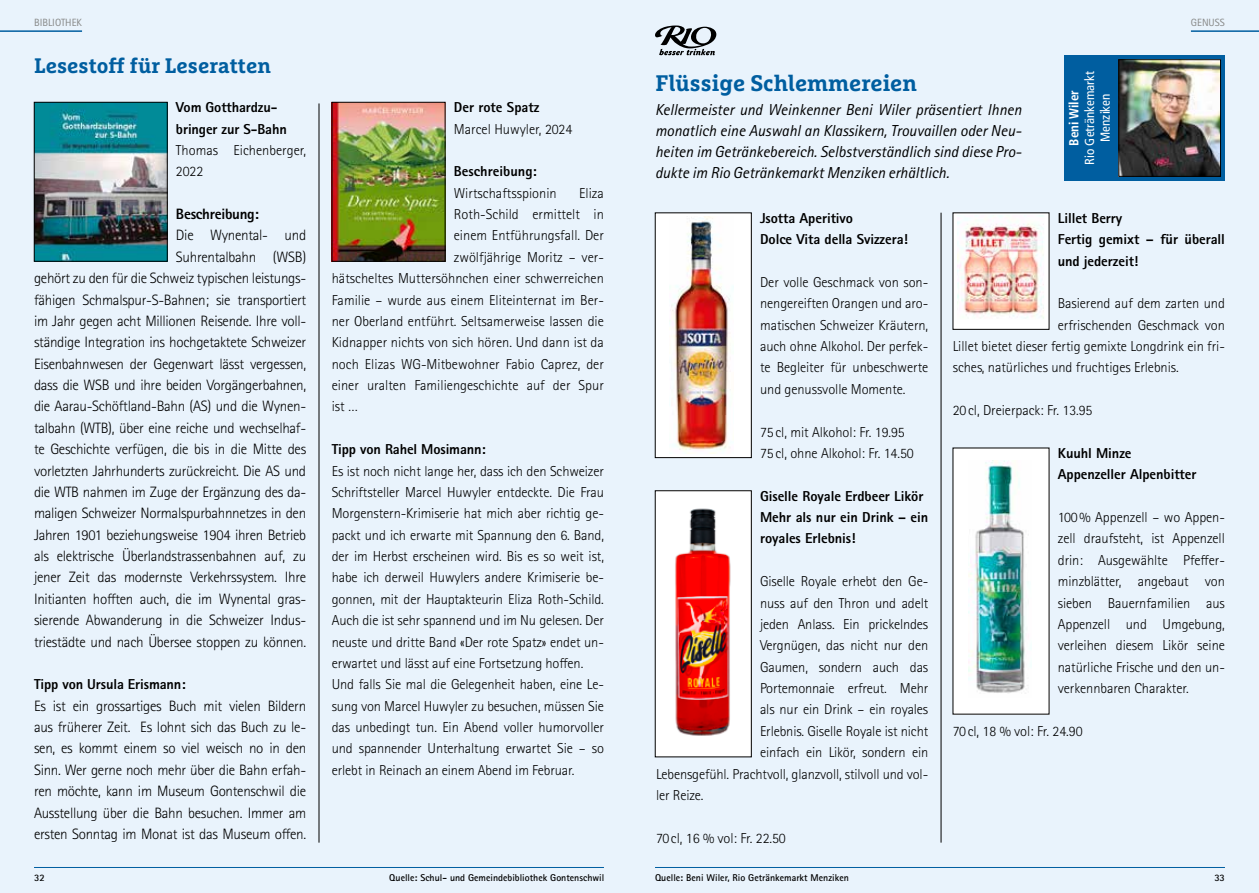
<style>
.page{position:relative;width:1259px;height:893px;background:#fff}
.page>*{position:absolute;margin:0;border:0;box-sizing:border-box;transform-origin:0 0}
.t1{font:700 22.5px "Marselis Slab Pro";color:#005ea0}
.t2{font:700 21px "Marselis Slab Pro";color:#005ea0}
.t3{font:italic 15.9px/21px "Rotis Sans Serif Std";color:#000;text-align:justify}
.t4{font:300 15px/21.3px "Rotis Sans Serif Std";letter-spacing:-.02em;color:#000;text-align:right}
.t5{font:800 15px "Rotis Sans Serif Std";letter-spacing:-.02em;color:#000}
.t6{font:300 14.4px/21.3px "Rotis Sans Serif Std";letter-spacing:-.01em;color:#000}
.t7{font:800 14.4px/21.3px "Rotis Sans Serif Std";letter-spacing:-.005em;color:#000}
.t8{font:condensed 13.05px/15.8px "Frutiger LT Std";color:#fff;text-align:center}
.t9{font:700 condensed 13.05px "Frutiger LT Std";color:#fff}
.t10{font:10.5px "Rotis Sans Serif Std";color:#868786}
.t11{font:700 9.9px "Rotis Sans Serif Std";color:#000}
</style>
<div class="page">
<div style="left:0;top:0;width:629px;height:893px;background:#e9f3fc"></div>
<div style="left:629px;top:0;width:630px;height:893px;background:#e9f3fc"></div>
<hr style="left:34px;top:867px;width:570px;height:1px;background:#005ea0">
<hr style="left:319px;top:103px;width:1px;height:740px;background:#000">
<img style="left:36px;top:104px;width:129px;height:155px">
<div style="left:34px;top:102px;width:133px;height:159px;border:1px solid #000"></div>
<hr style="left:0;top:30px;width:82px;height:2px;background:#005ea0">
<img style="left:334px;top:104px;width:109px;height:155px">
<div style="left:332px;top:102px;width:113px;height:159px;border:1px solid #000"></div>
<svg style="left:655px;top:26px;width:62px;height:29px"></svg>
<hr style="left:940px;top:213px;width:1px;height:630px;background:#000">
<div style="left:1064px;top:55px;width:161px;height:126px;background:#005ea0"></div>
<img style="left:1120px;top:62px;width:98px;height:113px">
<div style="left:1118px;top:60px;width:102px;height:117px;border:1px solid #000"></div>
<hr style="left:1191px;top:30px;width:68px;height:2px;background:#005ea0">
<hr style="left:655px;top:867px;width:570px;height:1px;background:#005ea0">
<div style="left:655px;top:213px;width:96px;height:245px;background:#fff"></div>
<img style="left:671px;top:217px;width:60px;height:237px">
<div style="left:655px;top:491px;width:96px;height:266px;background:#fff"></div>
<img style="left:675px;top:508px;width:56px;height:228px">
<div style="left:953px;top:213px;width:96px;height:116px;background:#fff"></div>
<img style="left:957px;top:215px;width:87px;height:104px">
<div style="left:953px;top:448px;width:96px;height:266px;background:#fff"></div>
<img style="left:968px;top:460px;width:61px;height:234px">
<p class="t10" style="left:34px;top:16px;width:50px">BIBLIOTHEK</p>
<p class="t10" style="left:1191px;top:16px;width:36px">GENUSS</p>
<h2 class="t2" style="left:34px;top:53px;width:238px">Lesestoff für Leseratten</h2>
<p class="t7" style="left:176px;top:96px;width:112px">Vom Gotthardzu&shy;bringer zur S-Bahn</p>
<p class="t6" style="left:176px;top:140px;width:132px">Thomas Eichenberger,<br>2022</p>
<p class="t5" style="left:176px;top:204px;width:84px">Beschreibung:</p>
<p class="t4" style="left:34px;top:225px;width:274px">Die Wynental- und<br>Suhrentalbahn (WSB)<br>gehört zu den für die Schweiz typischen leistungs&shy;fähigen Schmalspur-S-Bahnen; sie transportiert im Jahr gegen acht Millionen Reisende. Ihre voll&shy;ständige Integration ins hochgetaktete Schweizer Eisenbahnwesen der Gegenwart lässt vergessen, dass die WSB und ihre beiden Vorgängerbahnen, die Aarau-Schöftland-Bahn (AS) und die Wynen&shy;talbahn (WTB), über eine reiche und wechselhaf&shy;te Geschichte verfügen, die bis in die Mitte des vorletzten Jahrhunderts zurückreicht. Die AS und die WTB nahmen im Zuge der Ergänzung des da&shy;maligen Schweizer Normalspurbahnnetzes in den Jahren 1901 beziehungsweise 1904 ihren Betrieb als elektrische Überlandstrassenbahnen auf, zu jener Zeit das modernste Verkehrssystem. Ihre Initianten hofften auch, die im Wynental gras&shy;sierende Abwanderung in die Schweizer Indus&shy;triestädte und nach Übersee stoppen zu können.</p>
<p class="t7" style="left:34px;top:674px;width:153px">Tipp von Ursula Erismann:</p>
<p class="t4" style="left:34px;top:695px;width:274px;text-align:justify">Es ist ein grossartiges Buch mit vielen Bildern aus früherer Zeit. Es lohnt sich das Buch zu le&shy;sen, es kommt einem so viel weisch no in den Sinn. Wer gerne noch mehr über die Bahn erfah&shy;ren möchte, kann im Museum Gontenschwil die Ausstellung über die Bahn besuchen. Immer am ersten Sonntag im Monat ist das Museum offen.</p>
<p class="t7" style="left:454px;top:96px;width:87px">Der rote Spatz</p>
<p class="t6" style="left:454px;top:118px;width:120px">Marcel Huwyler, 2024</p>
<p class="t7" style="left:454px;top:161px;width:84px">Beschreibung:</p>
<p class="t6" style="left:454px;top:182px;width:104px">Wirtschaftsspionin</p>
<p class="t6" style="left:579px;top:182px;width:26px">Eliza</p>
<p class="t6" style="left:454px;top:204px;width:152px">Roth-Schild ermittelt in</p>
<p class="t6" style="left:454px;top:225px;width:152px">einem Entführungsfall. Der</p>
<p class="t6" style="left:454px;top:246px;width:152px">zwölfjährige Moritz – ver-</p>
<p class="t6" style="left:332px;top:268px;width:274px">hätscheltes Muttersöhnchen einer schwerreichen</p>
<p class="t6" style="left:332px;top:289px;width:274px">Familie – wurde aus einem Eliteinternat im Ber-</p>
<p class="t6" style="left:332px;top:311px;width:274px">ner Oberland entführt. Seltsamerweise lassen die</p>
<p class="t6" style="left:332px;top:332px;width:274px">Kidnapper nichts von sich hören. Und dann ist da</p>
<p class="t6" style="left:332px;top:353px;width:274px">noch Elizas WG-Mitbewohner Fabio Caprez, der</p>
<p class="t6" style="left:332px;top:375px;width:274px">einer uralten Familiengeschichte auf der Spur</p>
<p class="t6" style="left:332px;top:396px;width:28px">ist …</p>
<p class="t7" style="left:332px;top:438px;width:156px">Tipp von Rahel Mosimann:</p>
<p class="t6" style="left:332px;top:460px;width:274px">Es ist noch nicht lange her, dass ich den Schweizer Schriftsteller Marcel Huwyler entdeckte. Die Frau Morgenstern-Krimiserie hat mich aber richtig ge&shy;packt und ich erwarte mit Spannung den 6. Band, der im Herbst erscheinen wird. Bis es so weit ist, habe ich derweil Huwylers andere Krimiserie be&shy;gonnen, mit der Hauptakteurin Eliza Roth-Schild.<br>Auch die ist sehr spannend und im Nu gelesen. Der neuste und dritte Band «Der rote Spatz» endet un&shy;erwartet und lässt auf eine Fortsetzung hoffen.<br>Und falls Sie mal die Gelegenheit haben, eine Le&shy;sung von Marcel Huwyler zu besuchen, müssen Sie das unbedingt tun. Ein Abend voller humorvoller und spannender Unterhaltung erwartet Sie – so erlebt in Reinach an einem Abend im Februar.</p>
<h1 class="t1" style="left:655px;top:69px;width:263px">Flüssige Schlemmereien</h1>
<p class="t3" style="left:655px;top:100px;width:368px">Kellermeister und Weinkenner Beni Wiler präsentiert Ihnen monatlich eine Auswahl an Klassikern, Trouvaillen oder Neu&shy;heiten im Getränkebereich. Selbstverständlich sind diese Pro&shy;dukte im Rio Getränkemarkt Menziken erhältlich.</p>
<p class="t8" style="left:1082px;top:165px;width:95px;rotate:-90deg">Rio Getränkemarkt<br>Menziken</p>
<p class="t9" style="left:1066px;top:146px;width:57px;rotate:-90deg">Beni Wiler</p>
<p class="t7" style="left:760px;top:207px;width:150px">Jsotta Aperitivo<br>Dolce Vita della Svizzera!</p>
<p class="t6" style="left:760px;top:272px;width:170px;text-align:justify">Der volle Geschmack von son&shy;nengereiften Orangen und aro&shy;matischen Schweizer Kräutern, auch ohne Alkohol. Der perfek&shy;te Begleiter für unbeschwerte und genussvolle Momente.</p>
<p class="t6" style="left:760px;top:421px;width:155px">75cl, mit Alkohol: Fr. 19.95<br>75cl, ohne Alkohol: Fr. 14.50</p>
<p class="t7" style="left:760px;top:485px;width:170px">Giselle Royale Erdbeer Likör<br>Mehr als nur ein Drink – ein royales Erlebnis!</p>
<p class="t6" style="left:760px;top:571px;width:170px">Giselle Royale erhebt den Ge-</p>
<p class="t6" style="left:760px;top:592px;width:170px">nuss auf den Thron und adelt</p>
<p class="t6" style="left:760px;top:614px;width:170px">jeden Anlass. Ein prickelndes</p>
<p class="t6" style="left:760px;top:635px;width:170px">Vergnügen, das nicht nur den</p>
<p class="t6" style="left:760px;top:656px;width:170px">Gaumen, sondern auch das</p>
<p class="t6" style="left:760px;top:678px;width:170px">Portemonnaie erfreut. Mehr</p>
<p class="t6" style="left:760px;top:699px;width:170px">als nur ein Drink – ein royales</p>
<p class="t6" style="left:760px;top:720px;width:170px">Erlebnis. Giselle Royale ist nicht</p>
<p class="t6" style="left:760px;top:742px;width:170px">einfach ein Likör, sondern ein</p>
<p class="t6" style="left:656px;top:763px;width:274px">Lebensgefühl. Prachtvoll, glanzvoll, stilvoll und vol-</p>
<p class="t6" style="left:656px;top:785px;width:49px">ler Reize.</p>
<p class="t6" style="left:656px;top:827px;width:131px">70cl, 16 % vol: Fr. 22.50</p>
<p class="t7" style="left:1057px;top:207px;width:169px">Lillet Berry<br>Fertig gemixt – für überall und jederzeit!</p>
<p class="t6" style="left:1057px;top:293px;width:169px">Basierend auf dem zarten und</p>
<p class="t6" style="left:1057px;top:314px;width:169px">erfrischenden Geschmack von</p>
<p class="t6" style="left:952px;top:336px;width:274px">Lillet bietet dieser fertig gemixte Longdrink ein fri-</p>
<p class="t6" style="left:952px;top:357px;width:227px">sches, natürliches und fruchtiges Erlebnis.</p>
<p class="t6" style="left:952px;top:400px;width:141px">20cl, Dreierpack: Fr. 13.95</p>
<p class="t7" style="left:1057px;top:442px;width:140px">Kuuhl Minze<br>Appenzeller Alpenbitter</p>
<p class="t6" style="left:1057px;top:507px;width:169px;text-align:justify">100% Appenzell – wo Appen&shy;zell draufsteht, ist Appenzell drin: Ausgewählte Pfeffer&shy;minzblätter, angebaut von sieben Bauernfamilien aus Appenzell und Umgebung, verleihen diesem Likör seine natürliche Frische und den un&shy;verkennbaren Charakter.</p>
<p class="t6" style="left:952px;top:720px;width:131px">70cl, 18 % vol: Fr. 24.90</p>
<p class="t11" style="left:34px;top:871px;width:12px">32</p>
<p class="t11" style="left:389px;top:871px;width:217px">Quelle: Schul- und Gemeindebibliothek Gontenschwil</p>
<p class="t11" style="left:655px;top:871px;width:195px">Quelle: Beni Wiler, Rio Getränkemarkt Menziken</p>
<p class="t11" style="left:1214px;top:871px;width:12px">33</p>
</div>
